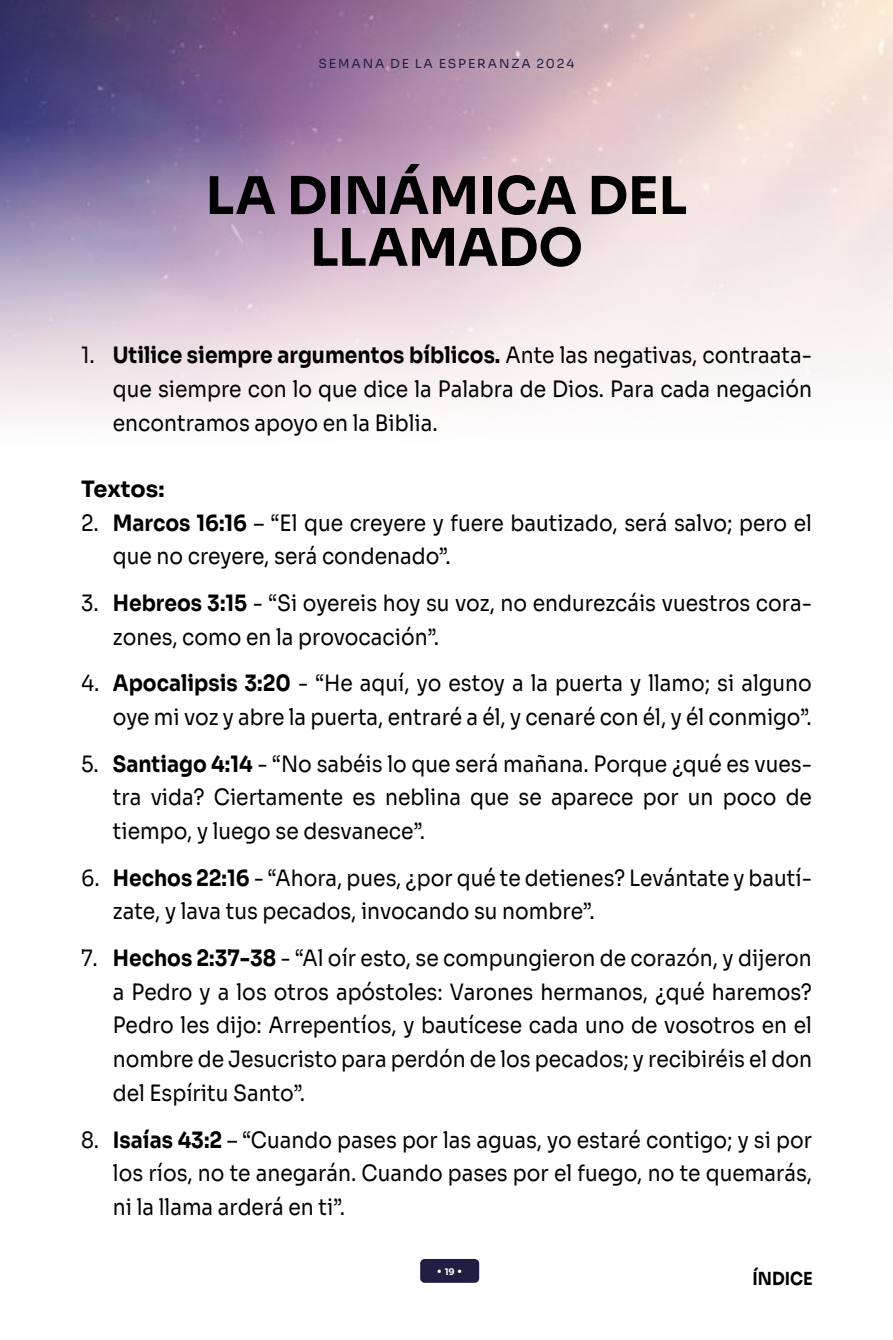
<style>
.page{position:relative;width:893px;height:1340px;background:#fff}
.page>*{position:absolute;margin:0;border:0;box-sizing:border-box;transform-origin:0 0}
.t1{font:700 51.75px/51.8px "Sora";letter-spacing:-.005em;color:#000;text-align:center}
.t2{font:22.5px/33.8px "Sora";color:#000;text-align:justify;scale:.9 1}
.t3{font:700 22.5px "Sora";letter-spacing:-.005em;color:#000}
.t4{font:700 18px "Sora";color:#000;scale:.9 1}
.t5{font:600 12.83px "Meno Banner";color:#fff}
.t6{font:12.38px "Sora";letter-spacing:.15em;color:#201f43}
.s1{font-weight:700}
.s2{font-family:"Sora";font-weight:700;font-size:9px}
</style>
<div class="page">
<div style="left:420px;top:1258px;width:59px;height:24px;background:#201f43;border-radius:5px"></div>
<img style="left:0;top:0;width:893px;height:417px">
<p class="t6" style="left:319px;top:53px;width:257px">SEMANA DE LA ESPERANZA 2024</p>
<h1 class="t1" style="left:206px;top:165px;width:483px">LA DINÁMICA DEL<br>LLAMADO</h1>
<p class="t2" style="left:113px;top:336px;width:778px;text-indent:-32px">1. <span class="s1">Utilice siempre argumentos bíblicos.</span> Ante las negativas, contraata&shy;que siempre con lo que dice la Palabra de Dios. Para cada negación encontramos apoyo en la Biblia.</p>
<p class="t3" style="left:81px;top:470px;width:85px">Textos:</p>
<p class="t2" style="left:113px;top:503px;width:778px;text-indent:-32px">2. <span class="s1">Marcos 16:16</span> – “El que creyere y fuere bautizado, será salvo; pero el que no creyere, será condenado”.</p>
<p class="t2" style="left:113px;top:584px;width:778px;text-indent:-32px">3. <span class="s1">Hebreos 3:15</span> - “Si oyereis hoy su voz, no endurezcáis vuestros cora&shy;zones, como en la provocación”.</p>
<p class="t2" style="left:81px;top:664px;width:814px;text-align:right">4. <span class="s1">Apocalipsis 3:20</span> - “He aquí, yo estoy a la puerta y llamo; si alguno oye mi voz y abre la puerta, entraré a él, y cenaré con él, y él conmigo”.</p>
<p class="t2" style="left:113px;top:744px;width:778px;text-indent:-32px">5. <span class="s1">Santiago 4:14</span> - “No sabéis lo que será mañana. Porque ¿qué es vues&shy;tra vida? Ciertamente es neblina que se aparece por un poco de tiempo, y luego se desvanece”.</p>
<p class="t2" style="left:113px;top:858px;width:778px;text-indent:-32px">6. <span class="s1">Hechos 22:16</span> - “Ahora, pues, ¿por qué te detienes? Levántate y bautí&shy;zate, y lava tus pecados, invocando su nombre”.</p>
<p class="t2" style="left:113px;top:939px;width:778px;text-indent:-32px">7. <span class="s1">Hechos 2:37-38</span> - “Al oír esto, se compungieron de corazón, y dijeron a Pedro y a los otros apóstoles: Varones hermanos, ¿qué haremos?<br>Pedro les dijo: Arrepentíos, y bautícese cada uno de vosotros en el nombre de Jesucristo para perdón de los pecados; y recibiréis el don del Espíritu Santo”.</p>
<p class="t2" style="left:113px;top:1120px;width:778px;text-indent:-32px">8. <span class="s1">Isaías 43:2</span> – “Cuando pases por las aguas, yo estaré contigo; y si por los ríos, no te anegarán. Cuando pases por el fuego, no te quemarás, ni la llama arderá en ti”.</p>
<p class="t5" style="left:437px;top:1262px;width:27px">• <span class="s2">19</span> •</p>
<p class="t4" style="left:752px;top:1263px;width:68px">ÍNDICE</p>
</div>
